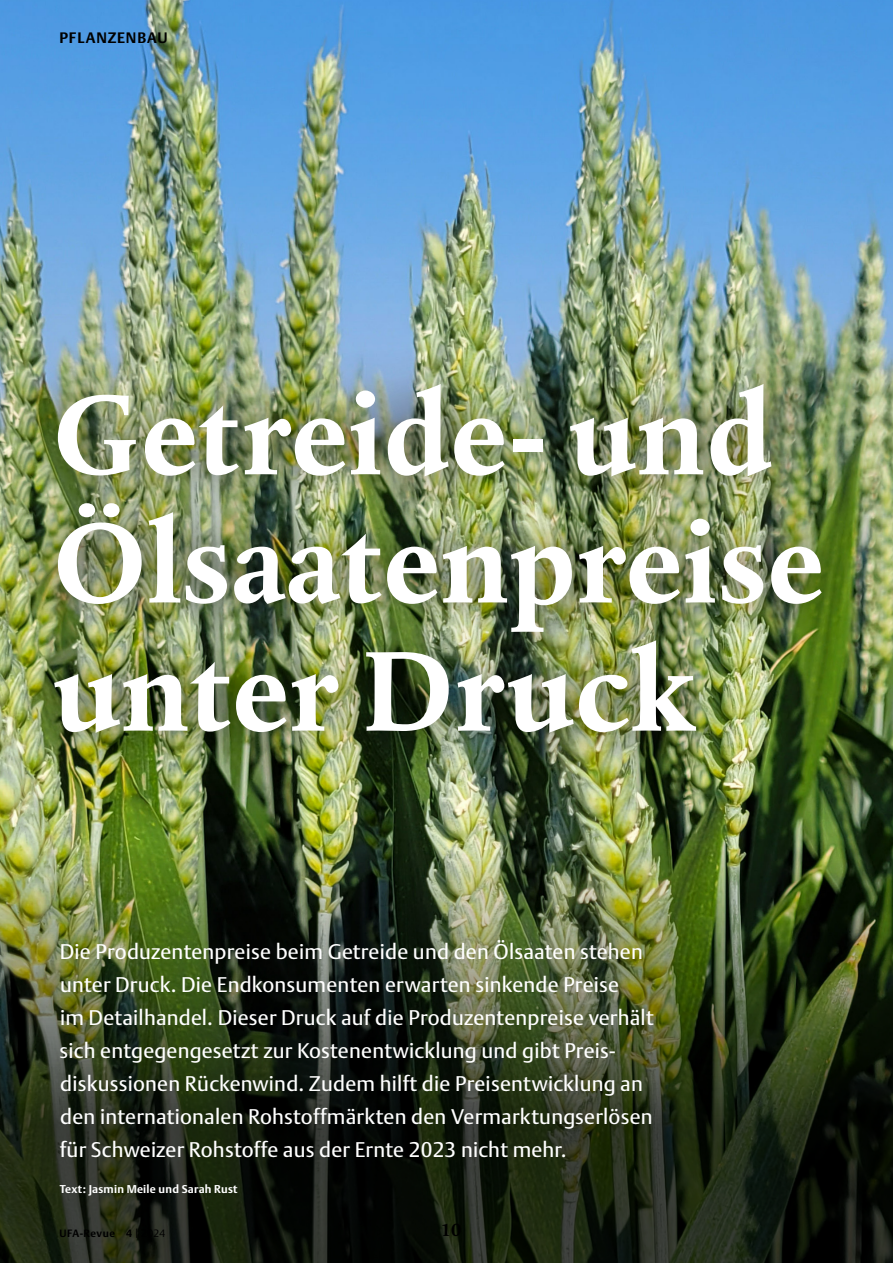
<style>
.page{position:relative;width:893px;height:1263px;background:#fff}
.page>*{position:absolute;margin:0;border:0;box-sizing:border-box;transform-origin:0 0}
.t1{font:700 116.4px/128.1px "DTL Albertina TOT";letter-spacing:.005em;color:#fff}
.t2{font:21px/33px "DTL Argo TOT";letter-spacing:.01em;color:#fff}
.t3{font:700 18px "DTL Albertina TOT";color:#000}
.t4{font:700 15px "DTL Argo TOT";letter-spacing:.06em;color:#000}
.t5{font:700 11.25px "DTL Argo TOT";letter-spacing:.02em;color:#fff}
.t6{font:700 10.5px "DTL Argo TOT";letter-spacing:.055em;color:#000}
.s1{font-weight:400}
.s2{font-weight:300}
</style>
<div class="page">
<img style="left:0;top:0;width:893px;height:815px">
<img style="left:0;top:815px;width:893px;height:448px">
<div style="left:12px;top:342px;width:854px;height:436px;background:#000;opacity:.75"></div>
<p class="t4" style="left:60px;top:29px;width:110px">PFLANZENBAU</p>
<h1 class="t1" style="left:52px;top:369px;width:774px">Getreide- und<br>Ölsaatenpreise unter Druck</h1>
<p class="t2" style="left:59px;top:935px;width:596px">Die Produzentenpreise beim Getreide und den Ölsaaten stehen unter Druck. Die Endkonsumenten erwarten sinkende Preise<br>im Detailhandel. Dieser Druck auf die Produzentenpreise verhält sich entgegengesetzt zur Kostenentwicklung und gibt Preis&shy;diskussionen Rückenwind. Zudem hilft die Preisentwicklung an den internationalen Rohstoffmärkten den Vermarktungserlösen für Schweizer Rohstoffe aus der Ernte 2023 nicht mehr.</p>
<p class="t5" style="left:60px;top:1182px;width:179px">Text: Jasmin Meile und Sarah Rust</p>
<p class="t6" style="left:60px;top:1227px;width:107px">UFA-Revue 4<span class="s1">|</span><span class="s2">2024</span></p>
<p class="t3" style="left:441px;top:1218px;width:22px">10</p>
</div>
